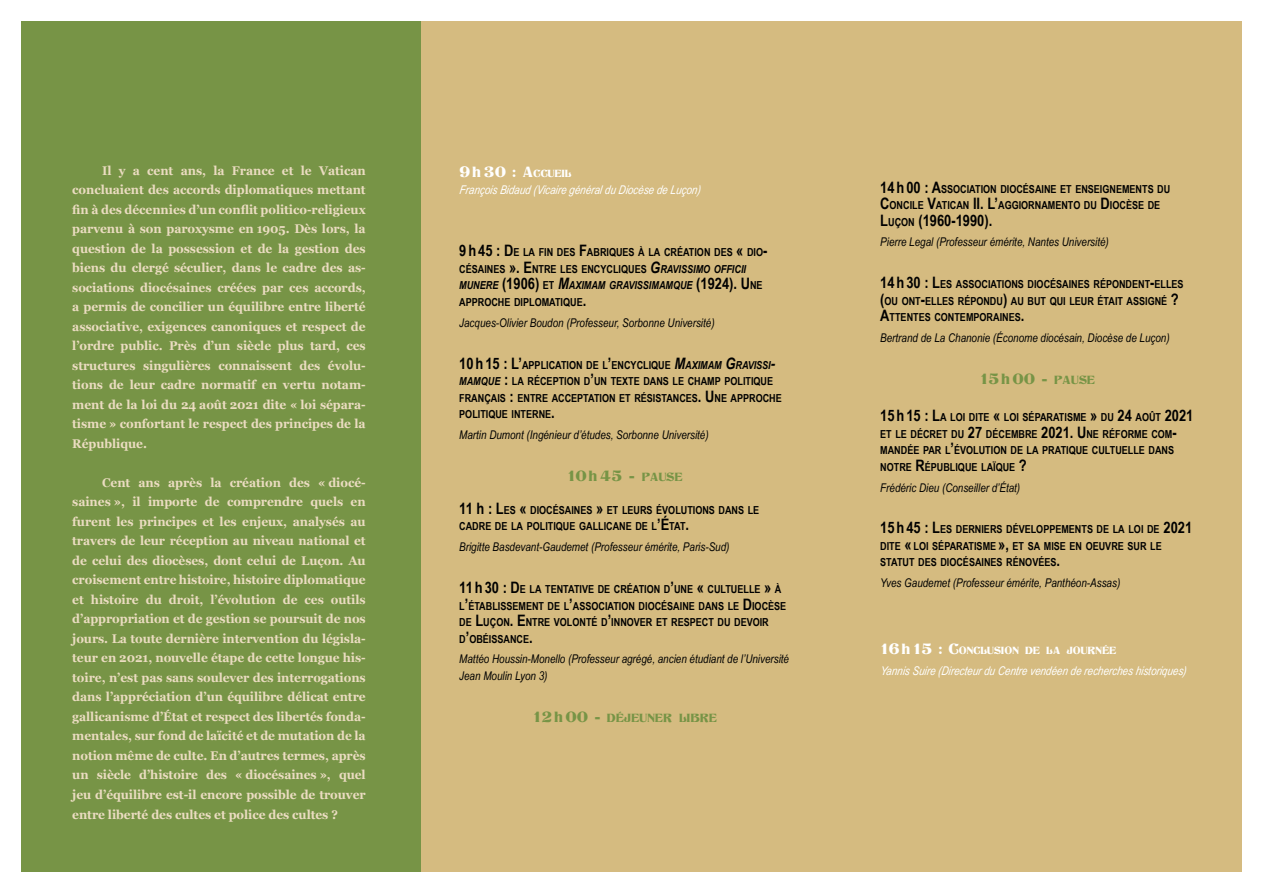
<style>
.page{position:relative;width:1263px;height:893px;background:#fff}
.page>*{position:absolute;margin:0;border:0;box-sizing:border-box;transform-origin:0 0}
.t1{font:15.75px "Titania";color:#779446}
.t2{font:700 15.75px "Arial Narrow";color:#000}
.t3{font:700 12.6px/19.5px "Georgia";letter-spacing:-.005em;color:#ebdcc1;text-align:justify;scale:.95 1}
.t4{font:12.6px "Titania";color:#779446}
.t5{font:italic 12px/16.5px "Arial Narrow";color:#000}
.t6{font:italic 12px "Arial Narrow";color:#fff}
.t7{font:700 10.95px/16.5px "Arial Narrow";color:#000}
.t8{font:10.95px "Titania";color:#fff}
.s1{font-size:15.75px}
.s2{font-style:inherit}
.s3{font-style:italic;font-size:15.75px}
.s4{font-style:italic}
.s5{font-size:12.6px}
.s6{font-size:10.95px}
</style>
<div class="page">
<div style="left:21px;top:21px;width:400px;height:851px;background:#779446"></div>
<div style="left:421px;top:21px;width:408px;height:851px;background:#d5bb80"></div>
<div style="left:829px;top:21px;width:413px;height:851px;background:#d5bb80"></div>
<p class="t3" style="left:72px;top:160px;width:310px;text-indent:30px">Il y a cent ans, la France et le Vatican concluaient des accords diplomatiques mettant fin à des décennies d’un conflit politico-religieux parvenu à son paroxysme en 1905. Dès lors, la question de la possession et de la gestion des biens du clergé séculier, dans le cadre des as&shy;sociations diocésaines créées par ces accords, a permis de concilier un équilibre entre liberté associative, exigences canoniques et respect de l’ordre public. Près d’un siècle plus tard, ces structures singulières connaissent des évolu&shy;tions de leur cadre normatif en vertu notam&shy;ment de la loi du 24 août 2021 dite « loi sépara&shy;tisme » confortant le respect des principes de la République.</p>
<p class="t3" style="left:72px;top:472px;width:310px;text-indent:30px">Cent ans après la création des « diocé&shy;saines », il importe de comprendre quels en furent les principes et les enjeux, analysés au travers de leur réception au niveau national et de celui des diocèses, dont celui de Luçon. Au croisement entre histoire, histoire diplomatique et histoire du droit, l’évolution de ces outils d’appropriation et de gestion se poursuit de nos jours. La toute dernière intervention du législa&shy;teur en 2021, nouvelle étape de cette longue his&shy;toire, n’est pas sans soulever des interrogations dans l’appréciation d’un équilibre délicat entre gallicanisme d’État et respect des libertés fonda&shy;mentales, sur fond de laïcité et de mutation de la notion même de culte. En d’autres termes, après un siècle d’histoire des « diocésaines », quel jeu d’équilibre est-il encore possible de trouver entre liberté des cultes et police des cultes ?</p>
<p class="t8" style="left:459px;top:167px;width:114px"><span class="s1">9</span><span class="s1">h</span><span class="s1">30 : A</span>CCUEIL</p>
<p class="t6" style="left:459px;top:181px;width:242px"><span class="s2">F</span>rançois <span class="s2">B</span>idaud <span class="s2">(</span>Vicaire généraldu Diocèse de Luçon)</p>
<p class="t7" style="left:459px;top:244px;width:310px"><span class="s1">9</span><span class="s1">h</span><span class="s1">45 : D</span>E LA FIN DES <span class="s1">F</span>ABRIQUES À LA CRÉATION DES <span class="s1">«</span> DIO<span class="s1">-</span>CÉSAINES <span class="s1">». E</span>NTRE LES ENCYCLIQUES <span class="s3">G</span><span class="s4">RAVISSIMO OFFICII MUNERE</span> <span class="s1">(1906)</span> ET <span class="s3">M</span><span class="s4">AXIMAM GRAVISSIMAMQUE</span> <span class="s1">(1924). U</span> NE APPROCHE DIPLOMATIQUE<span class="s1">.</span></p>
<p class="t5" style="left:459px;top:314px;width:257px">Jacques-Olivier Boudon (Professeur, Sorbonne Université)</p>
<p class="t7" style="left:459px;top:356px;width:324px"><span class="s1">10</span><span class="s1">h</span><span class="s1">15 : L’</span>APPLICATION DE L<span class="s1">’</span>ENCYCLIQUE <span class="s3">M</span><span class="s4">AXIMAM</span> <span class="s3">G</span><span class="s4">RAVISSI</span><span class="s3">-</span><span class="s4">MAMQUE</span> <span class="s1">:</span> LA RÉCEPTION D<span class="s1">’</span>UN TEXTE DANS LE CHAMP POLITIQUE FRANÇAIS <span class="s1">:</span> ENTRE ACCEPTATION ET RÉSISTANCES<span class="s1">. U</span> NE APPROCHE POLITIQUE INTERNE<span class="s1">.</span></p>
<p class="t5" style="left:459px;top:426px;width:251px">Martin Dumont (Ingénieur d’études, Sorbonne Université)</p>
<p class="t1" style="left:567px;top:466px;width:117px">10<span class="s2">h</span>45 - <span class="s5">PAUSE</span></p>
<p class="t7" style="left:459px;top:501px;width:302px"><span class="s1">11</span> <span class="s1">h</span> <span class="s1">: L</span>ES <span class="s1">«</span> DIOCÉSAINES <span class="s1">»</span> ET LEURS ÉVOLUTIONS DANS LE<br>CADRE DE LA POLITIQUE GALLICANE DE L<span class="s1">’É</span>TAT<span class="s1">.</span></p>
<p class="t5" style="left:459px;top:538px;width:272px">Brigitte Basdevant-Gaudemet (Professeur émérite, Paris-Sud)</p>
<p class="t7" style="left:459px;top:580px;width:329px"><span class="s1">11</span><span class="s1">h</span><span class="s1">30 : D</span>E LA TENTATIVE DE CRÉATION D<span class="s1">’</span>UNE <span class="s1">«</span> CULTUELLE <span class="s1">»</span> À L<span class="s1">’</span>ÉTABLISSEMENT DE L<span class="s1">’</span>ASSOCIATION DIOCÉSAINE DANS LE <span class="s1">D</span>IOCÈSE DE <span class="s1">L</span>UÇON<span class="s1">. E</span>NTRE VOLONTÉ D<span class="s1">’</span>INNOVER ET RESPECT DU DEVOIR D<span class="s1">’</span>OBÉISSANCE<span class="s1">.</span></p>
<p class="t5" style="left:459px;top:651px;width:331px">Mattéo Houssin-Monello (Professeur agrégé, ancien étudiant de l’Université<br>Jean Moulin Lyon 3)</p>
<p class="t4" style="left:533px;top:710px;width:186px"><span class="s1">12</span><span class="s1">h</span><span class="s1">00 -</span> DÉJEUNER LIBRE</p>
<p class="t7" style="left:880px;top:180px;width:292px"><span class="s1">14</span><span class="s1">h</span><span class="s1">00 : A</span>SSOCIATION DIOCÉSAINE ET ENSEIGNEMENTS DU<br><span class="s1">C</span>ONCILE <span class="s1">V</span>ATICAN <span class="s1">II. L’</span>AGGIORNAMENTO DU <span class="s1">D</span>IOCÈSE DE</p>
<p class="t2" style="left:880px;top:208px;width:114px">L<span class="s6">UÇON</span> (1960-1990).</p>
<p class="t5" style="left:880px;top:234px;width:230px">Pierre Legal (Professeur émérite, Nantes Université)</p>
<p class="t7" style="left:880px;top:276px;width:305px"><span class="s1">14</span><span class="s1">h</span><span class="s1">30 : L</span>ES ASSOCIATIONS DIOCÉSAINES RÉPONDENT<span class="s1">-</span>ELLES <span class="s1">(</span>OU ONT<span class="s1">-</span>ELLES RÉPONDU<span class="s1">)</span> AU BUT QUI LEUR ÉTAIT ASSIGNÉ <span class="s1">?<br>A</span>TTENTES CONTEMPORAINES<span class="s1">.</span></p>
<p class="t5" style="left:880px;top:329px;width:291px">Bertrand de La Chanonie (Économe diocésain, Diocèse de Luçon)</p>
<p class="t1" style="left:980px;top:370px;width:117px">15<span class="s2">h</span>00 - <span class="s5">PAUSE</span></p>
<p class="t7" style="left:880px;top:409px;width:315px"><span class="s1">15</span><span class="s1">h</span><span class="s1">15 : L</span>A LOI DITE <span class="s1">«</span> LOI SÉPARATISME <span class="s1">»</span> DU <span class="s1">24</span> AOÛT <span class="s1">2021<br></span>ET LE DÉCRET DU <span class="s1">27</span> DÉCEMBRE <span class="s1">2021. U</span> NE RÉFORME COM<span class="s1">-</span>MANDÉE PAR L<span class="s1">’</span>ÉVOLUTION DE LA PRATIQUE CULTUELLE DANS NOTRE <span class="s1">R</span>ÉPUBLIQUE LAÏQUE <span class="s1">?</span></p>
<p class="t5" style="left:880px;top:479px;width:141px">Frédéric Dieu (Conseiller d’État)</p>
<p class="t7" style="left:880px;top:520px;width:314px"><span class="s1">15</span><span class="s1">h</span><span class="s1">45 : L</span>ES DERNIERS DÉVELOPPEMENTS DE LA LOI DE <span class="s1">2021<br></span>DITE <span class="s1">«</span> LOI SÉPARATISME <span class="s1">»,</span> ET SA MISE EN OEUVRE SUR LE<br>STATUT DES DIOCÉSAINES RÉNOVÉES<span class="s1">.</span></p>
<p class="t5" style="left:880px;top:574px;width:241px">Yves Gaudemet (Professeur émérite, Panthéon-Assas)</p>
<p class="t8" style="left:880px;top:644px;width:238px"><span class="s1">16</span><span class="s1">h</span><span class="s1">15 : C</span>ONCLUSION DE LA JOURNÉE</p>
<p class="t6" style="left:880px;top:662px;width:307px">Yannis Suire (Directeur du Centre vendéen de recherches historiques)</p>
</div>
